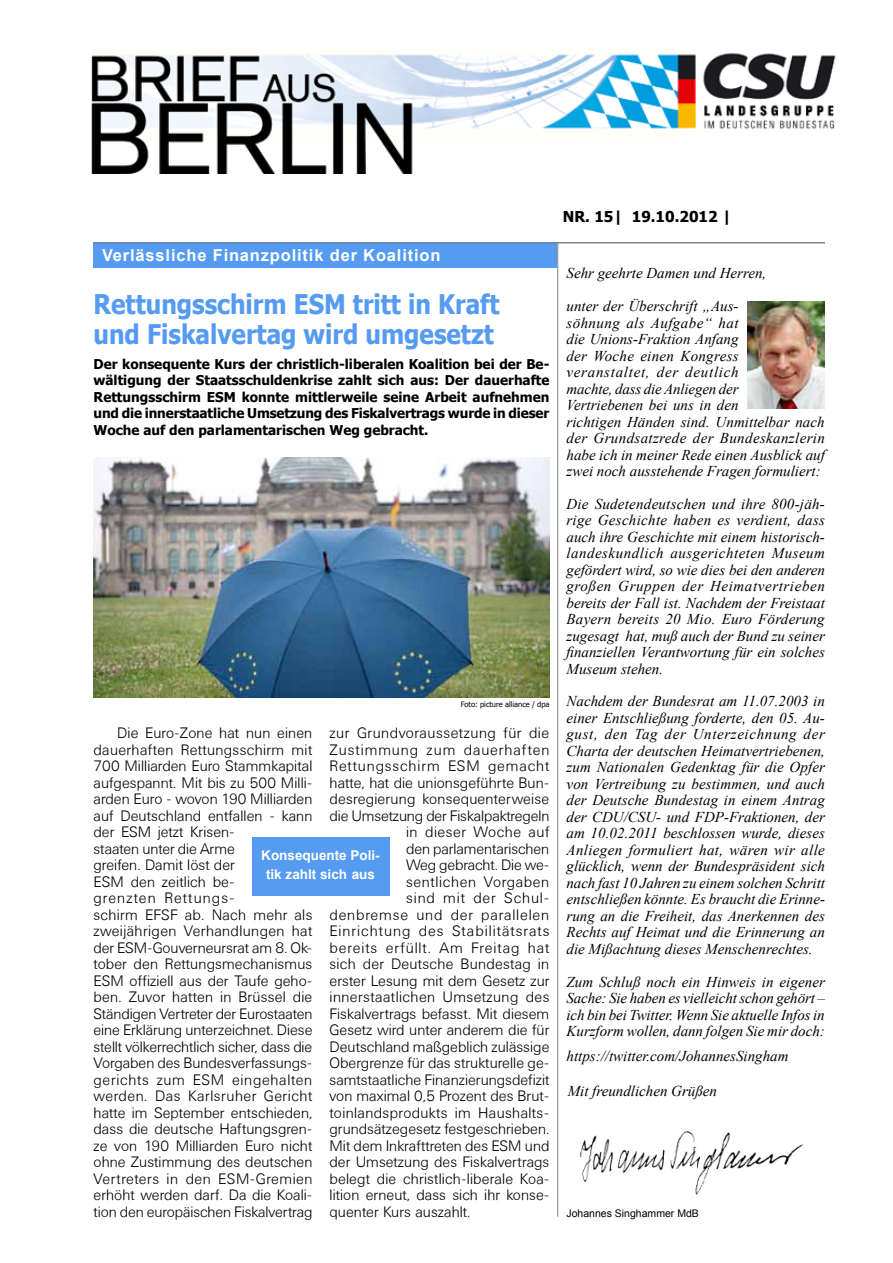
<style>
.page{position:relative;width:893px;height:1263px;background:#fff}
.page>*{position:absolute;margin:0;border:0;box-sizing:border-box;transform-origin:0 0}
.t1{font:700 27px/30px "Tahoma";color:#559bf2;scale:.9 1}
.t2{font:700 16.5px "Arial";letter-spacing:.05em;color:#fff}
.t3{font:italic 15px/16.5px "Times New Roman";color:#000;text-align:justify}
.t4{font:300 15px/16.5px "Univers BSK";color:#000}
.t5{font:300 15px "Univers BSK";letter-spacing:.055em;color:#000}
.t6{font:300 15px "Univers BSK";letter-spacing:.05em;color:#000}
.t7{font:300 15px "Univers BSK";letter-spacing:.03em;color:#000}
.t8{font:300 15px "Univers BSK";letter-spacing:.06em;color:#000}
.t9{font:300 15px "Univers BSK";letter-spacing:.02em;color:#000}
.t10{font:300 15px "Univers BSK";letter-spacing:.025em;color:#000}
.t11{font:300 15px "Univers BSK";letter-spacing:.035em;color:#000}
.t12{font:700 15px "Tahoma";color:#000}
.t13{font:700 13.5px/16.5px "Tahoma";color:#000;text-align:justify}
.t14{font:700 13.5px/19.5px "Arial";color:#fff;text-align:center}
.t15{font:10.5px "Arial";color:#000}
.t16{font:7.5px "Tahoma";color:#000}
</style>
<div class="page">
<hr style="left:557px;top:242px;width:1px;height:975px;background:#7b7c7e">
<div style="left:94px;top:242px;width:463px;height:26px;background:#559bf2"></div>
<hr style="left:94px;top:242px;width:731px;height:1px;background:#7b7c7e">
<div style="left:252px;top:837px;width:137px;height:58px;background:#559bf2"></div>
<img style="left:94px;top:458px;width:455px;height:240px">
<img style="left:92px;top:53px;width:744px;height:120px">
<img style="left:579px;top:1131px;width:225px;height:64px">
<img style="left:747px;top:301px;width:78px;height:107px">
<p class="t2" style="left:102px;top:244px;width:340px">Verlässliche Finanzpolitik der Koalition</p>
<h1 class="t1" style="left:94px;top:287px;width:453px">Rettungsschirm ESM tritt in Kraft und Fiskalvertag wird umgesetzt</h1>
<p class="t13" style="left:94px;top:355px;width:457px">Der konsequente Kurs der christlich-liberalen Koalition bei der Be&shy;wältigung der Staatsschuldenkrise zahlt sich aus: Der dauerhafte Rettungsschirm ESM konnte mittlerweile seine Arbeit aufnehmen und die innerstaatliche Umsetzung des Fiskalvertrags wurde in dieser Woche auf den parlamentarischen Weg gebracht.</p>
<p class="t16" style="left:461px;top:699px;width:90px">Foto: picture alliance / dpa</p>
<p class="t4" style="left:94px;top:725px;width:221px;text-indent:24px">Die Euro-Zone hat nun einen dauerhaften Rettungsschirm mit<br>700 Milliarden Euro Stammkapital aufgespannt. Mit bis zu 500 Milli&shy;arden Euro - wovon 190 Milliarden auf Deutschland entfallen - kann der ESM jetzt Krisen-<br>staaten unter die Arme<br>greifen. Damit löst der<br>ESM den zeitlich be-<br>grenzten Rettungs-<br>schirm EFSF ab. Nach mehr als zweijährigen Verhandlungen hat der ESM-Gouverneursrat am 8. Ok&shy;tober den Rettungsmechanismus<br>ESM offiziell aus der Taufe geho&shy;ben. Zuvor hatten in Brüssel die<br>Ständigen Vertreter der Eurostaaten eine Erklärung unterzeichnet. Diese stellt völkerrechtlich sicher, dass die<br>Vorgaben des Bundesverfassungs&shy;gerichts zum ESM eingehalten werden. Das Karlsruher Gericht hatte im September entschieden, dass die deutsche Haftungsgren&shy;ze von 190 Milliarden Euro nicht ohne Zustimmung des deutschen<br>Vertreters in den ESM-Gremien erhöht werden darf. Da die Koali&shy;tion den europäischen Fiskalvertrag</p>
<p class="t7" style="left:330px;top:725px;width:221px">zur Grundvoraussetzung für die</p>
<p class="t5" style="left:330px;top:741px;width:221px">Zustimmung zum dauerhaften</p>
<p class="t6" style="left:330px;top:758px;width:221px">Rettungsschirm ESM gemacht</p>
<p class="t4" style="left:330px;top:774px;width:221px">hatte, hat die unionsgeführte Bun-</p>
<p class="t4" style="left:330px;top:791px;width:221px">desregierung konsequenterweise</p>
<p class="t4" style="left:330px;top:807px;width:221px">die Umsetzung der Fiskalpaktregeln</p>
<p class="t7" style="left:406px;top:824px;width:145px">in dieser Woche auf</p>
<p class="t4" style="left:406px;top:840px;width:145px">den parlamentarischen</p>
<p class="t4" style="left:406px;top:857px;width:145px">Weg gebracht. Die we-</p>
<p class="t11" style="left:406px;top:873px;width:145px">sentlichen Vorgaben</p>
<p class="t5" style="left:406px;top:890px;width:145px">sind mit der Schul-</p>
<p class="t6" style="left:330px;top:906px;width:221px">denbremse und der parallelen</p>
<p class="t8" style="left:330px;top:923px;width:221px">Einrichtung des Stabilitätsrats</p>
<p class="t5" style="left:330px;top:939px;width:221px">bereits erfüllt. Am Freitag hat</p>
<p class="t4" style="left:330px;top:956px;width:221px">sich der Deutsche Bundestag in</p>
<p class="t4" style="left:330px;top:972px;width:221px">erster Lesung mit dem Gesetz zur</p>
<p class="t10" style="left:330px;top:989px;width:222px">innerstaatlichen Umsetzung des</p>
<p class="t4" style="left:330px;top:1005px;width:221px">Fiskalvertrags befasst. Mit diesem</p>
<p class="t4" style="left:330px;top:1022px;width:221px">Gesetz wird unter anderem die für</p>
<p class="t4" style="left:330px;top:1038px;width:221px">Deutschland maßgeblich zulässige</p>
<p class="t4" style="left:330px;top:1055px;width:221px">Obergrenze für das strukturelle ge-</p>
<p class="t4" style="left:330px;top:1071px;width:222px">samtstaatliche Finanzierungsdefizit</p>
<p class="t4" style="left:330px;top:1088px;width:221px">von maximal 0,5 Prozent des Brut-</p>
<p class="t9" style="left:330px;top:1104px;width:221px">toinlandsprodukts im Haushalts-</p>
<p class="t4" style="left:330px;top:1121px;width:222px">grundsätzegesetz festgeschrieben.</p>
<p class="t4" style="left:330px;top:1137px;width:222px">Mit dem Inkrafttreten des ESM und</p>
<p class="t4" style="left:330px;top:1154px;width:221px">der Umsetzung des Fiskalvertrags</p>
<p class="t4" style="left:330px;top:1170px;width:221px">belegt die christlich-liberale Koa-</p>
<p class="t4" style="left:330px;top:1187px;width:221px">lition erneut, dass sich ihr konse-</p>
<p class="t4" style="left:330px;top:1203px;width:143px">quenter Kurs auszahlt.</p>
<p class="t14" style="left:261px;top:846px;width:120px">Konsequente Poli&shy;tik zahlt sich aus</p>
<p class="t12" style="left:563px;top:206px;width:170px">Nr. 15| 19.10.2012 |</p>
<p class="t3" style="left:566px;top:257px;width:201px;line-height:32.7px">Sehr geehrte Damen und Herren, unter der Überschrift „Aus-</p>
<p class="t3" style="left:566px;top:314px;width:260px;text-align:left">söhnung als Aufgabe“ hat<br>die Unions-Fraktion Anfang<br>der Woche einen Kongress veranstaltet, der deutlich<br>machte, dass die Anliegen der<br>Vertriebenen bei uns in den<br>richtigen Händen sind. Unmittelbar nach der Grundsatzrede der Bundeskanzlerin habe ich in meiner Rede einen Ausblick auf zwei noch ausstehende Fragen formuliert:</p>
<p class="t3" style="left:566px;top:495px;width:260px">Die Sudetendeutschen und ihre 800-jäh&shy;rige Geschichte haben es verdient, dass auch ihre Geschichte mit einem historisch&shy;landeskundlich ausgerichteten Museum gefördert wird, so wie dies bei den anderen großen Gruppen der Heimatvertrieben bereits der Fall ist. Nachdem der Freistaat Bayern bereits 20 Mio. Euro Förderung zugesagt hat, muß auch der Bund zu seiner finanziellen Verantwortung für ein solches Museum stehen.</p>
<p class="t3" style="left:566px;top:693px;width:260px">Nachdem der Bundesrat am 11.07.2003 in einer Entschließung forderte, den 05. Au&shy;gust, den Tag der Unterzeichnung der Charta der deutschen Heimatvertriebenen, zum Nationalen Gedenktag für die Opfer von Vertreibung zu bestimmen, und auch der Deutsche Bundestag in einem Antrag der CDU/CSU- und FDP-Fraktionen, der am 10.02.2011 beschlossen wurde, dieses Anliegen formuliert hat, wären wir alle glücklich, wenn der Bundespräsident sich nach fast 10 Jahren zu einem solchen Schritt entschließen könnte. Es braucht die Erinne&shy;rung an die Freiheit, das Anerkennen des Rechts auf Heimat und die Erinnerung an die Mißachtung dieses Menschenrechtes.</p>
<p class="t3" style="left:566px;top:973px;width:260px">Zum Schluß noch ein Hinweis in eigener Sache: Sie haben es vielleicht schon gehört – ich bin bei Twitter. Wenn Sie aktuelle Infos in Kurzform wollen, dann folgen Sie mir doch:</p>
<p class="t3" style="left:566px;top:1047px;width:224px">https://twitter.com/JohannesSingham</p>
<p class="t3" style="left:568px;top:1082px;width:151px">Mit freundlichen Grüßen</p>
<p class="t15" style="left:566px;top:1206px;width:134px">Johannes Singhammer MdB</p>
</div>
